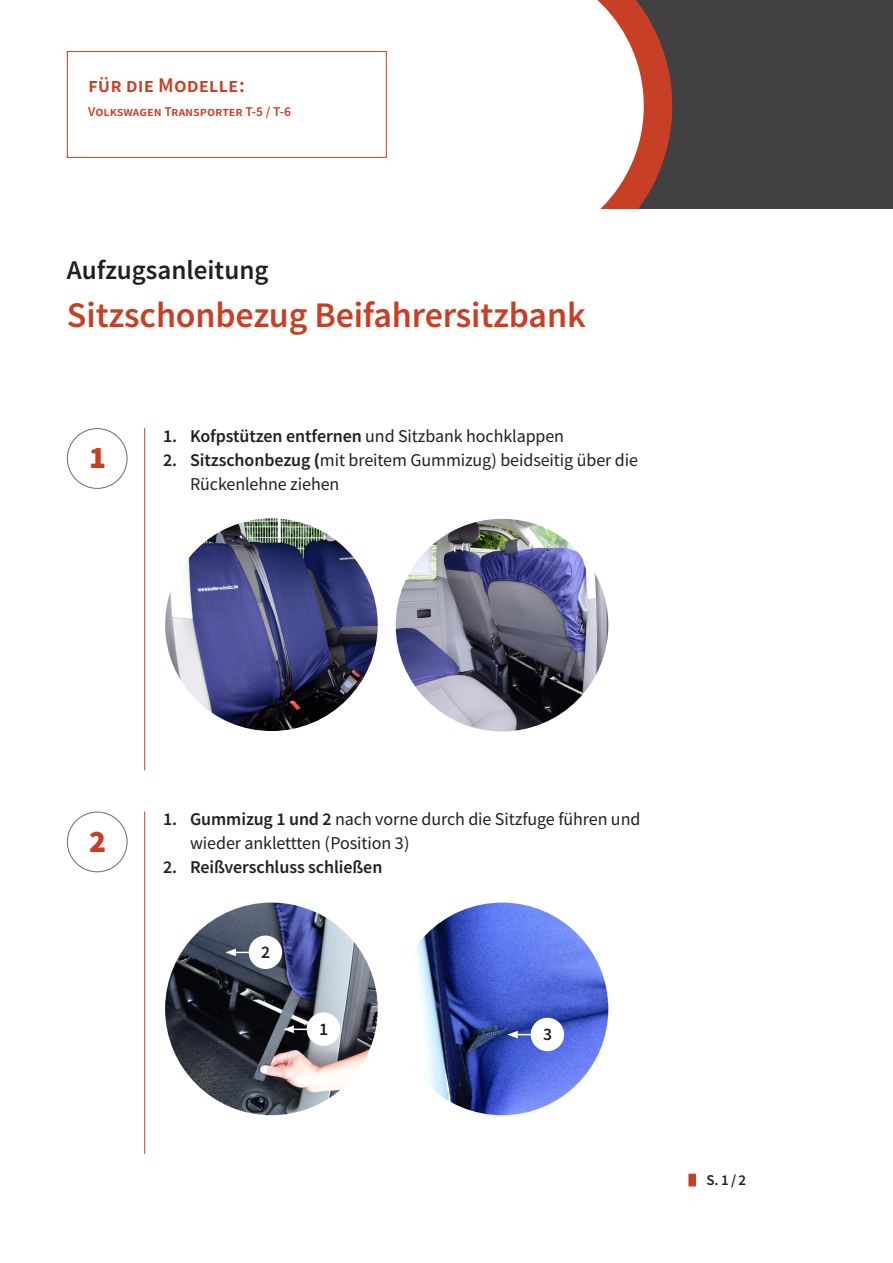
<style>
.page{position:relative;width:893px;height:1263px;background:#fff}
.page>*{position:absolute;margin:0;border:0;box-sizing:border-box;transform-origin:0 0}
.t1{font:600 36px "Source Sans Pro";letter-spacing:-.005em;color:#c73f25}
.t2{font:900 31.5px "Source Sans Pro";color:#c73f25}
.t3{font:600 27px "Source Sans Pro";color:#231f20}
.t4{font:600 21px "Source Sans Pro";color:#c73f25}
.t5{font:18px/24px "Source Sans Pro";letter-spacing:-.005em;color:#231f20}
.t6{font:600 18px "Source Sans Pro";letter-spacing:-.005em;color:#231f20}
.t7{font:600 17.7px "Source Sans Pro";color:#231f20}
.t8{font:600 15px "Source Sans Pro";color:#231f20}
.t9{font:600 13.5px "Source Sans Pro";color:#c73f25}
.s1{font-weight:400}
.s2{font-weight:600}
.s3{font-weight:700}
</style>
<div class="page">
<div style="left:0;top:0;width:893px;height:209px;background:#424043"></div>
<svg style="left:534px;top:0;width:138px;height:209px;background:#e3c4be"></svg>
<div style="left:0;top:0;width:534px;height:209px;background:#fff"></div>
<div style="left:67px;top:428px;width:60px;height:61px;border:1px solid #6a6b72;border-radius:50%"></div>
<hr style="left:144px;top:428px;width:1px;height:342px;background:#c73f25">
<div style="left:67px;top:812px;width:60px;height:60px;border:1px solid #6a6b72;border-radius:50%"></div>
<hr style="left:144px;top:811px;width:1px;height:343px;background:#c73f25">
<img style="left:165px;top:518px;width:213px;height:213px;border-radius:106px">
<img style="left:165px;top:902px;width:213px;height:213px;border-radius:106px">
<div style="left:688px;top:1174px;width:8px;height:12px;background:#c73f25"></div>
<img style="left:396px;top:902px;width:212px;height:213px;border-radius:106px">
<div style="left:67px;top:51px;width:320px;height:107px;border:1px solid #c73f25"></div>
<img style="left:396px;top:519px;width:212px;height:212px;border-radius:106px">
<div style="left:531px;top:1018px;width:33px;height:33px;background:#fff;border-radius:50%"></div>
<svg style="left:507px;top:1031px;width:24px;height:7px"></svg>
<div style="left:307px;top:1012px;width:33px;height:34px;background:#fff;border-radius:50%"></div>
<svg style="left:283px;top:1025px;width:25px;height:8px"></svg>
<div style="left:249px;top:935px;width:33px;height:34px;background:#fff;border-radius:50%"></div>
<svg style="left:225px;top:948px;width:25px;height:8px"></svg>
<p class="t4" style="left:88px;top:71px;width:158px">für die Modelle:</p>
<p class="t9" style="left:88px;top:103px;width:204px">Volkswagen Transporter T-5 / T-6</p>
<p class="t3" style="left:67px;top:252px;width:203px">Aufzugsanleitung</p>
<p class="t1" style="left:67px;top:292px;width:520px">Sitzschonbezug Beifahrersitzbank</p>
<p class="t2" style="left:89px;top:436px;width:19px">1</p>
<p class="t6" style="left:163px;top:424px;width:403px">1. Kofpstützen entfernen <span class="s1">und Sitzbank hochklappen</span></p>
<p class="t5" style="left:190px;top:448px;width:449px;text-indent:-27px"><span class="s2">2. Sitzschonbezug</span> <span class="s3">(</span>mit breitem Gummizug) beidseitig über die<br>Rückenlehne ziehen</p>
<p class="t2" style="left:89px;top:819px;width:19px">2</p>
<p class="t5" style="left:190px;top:807px;width:452px;text-indent:-27px"><span class="s2">1. Gummizug 1 und 2</span> nach vorne durch die Sitzfuge führen und wieder anklettten (Position 3)</p>
<p class="t6" style="left:163px;top:855px;width:221px">2. Reißverschluss schließen</p>
<p class="t7" style="left:261px;top:940px;width:11px">2</p>
<p class="t7" style="left:319px;top:1017px;width:11px">1</p>
<p class="t7" style="left:543px;top:1022px;width:11px">3</p>
<p class="t8" style="left:706px;top:1170px;width:41px">S.1/2</p>
</div>
